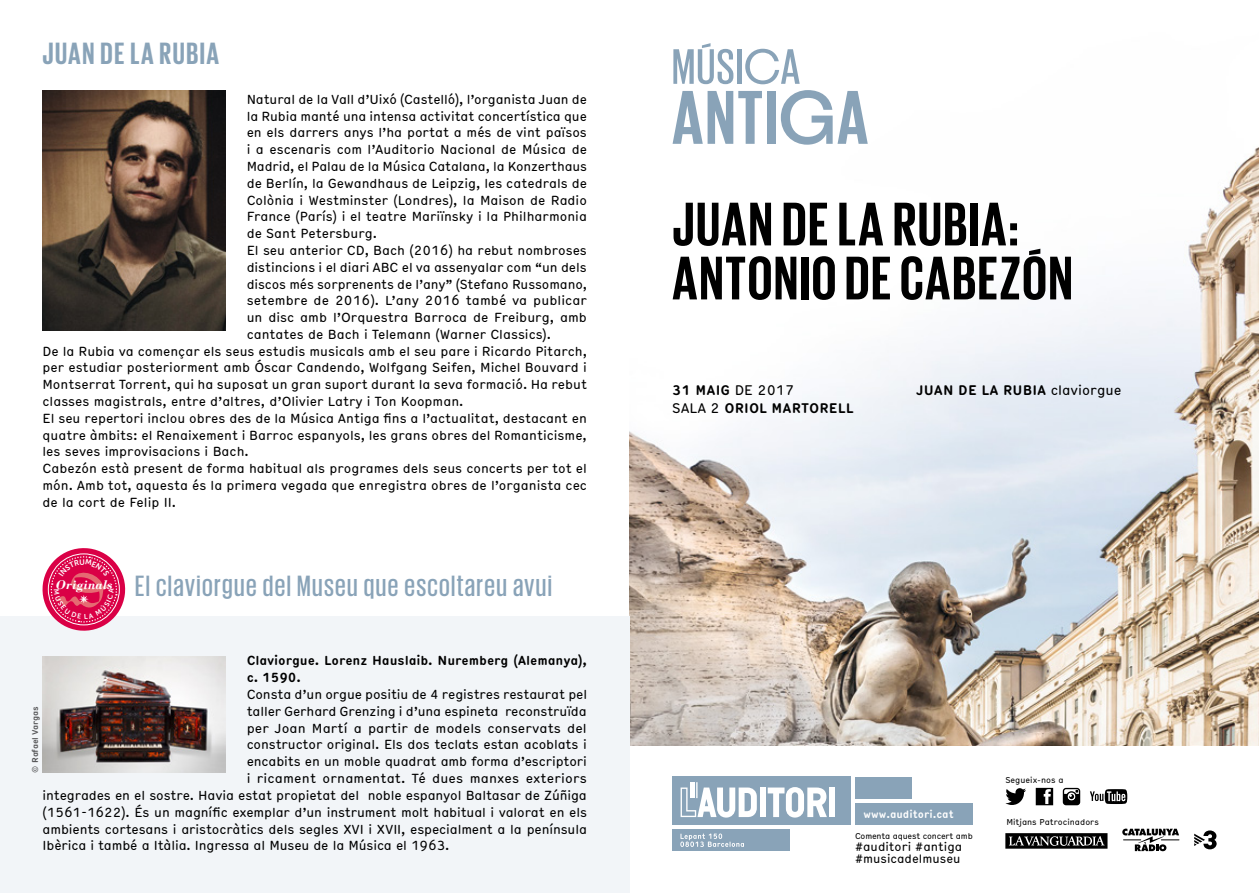
<style>
.page{position:relative;width:1259px;height:893px;background:#fff}
.page>*{position:absolute;margin:0;border:0;box-sizing:border-box;transform-origin:0 0}
.t1{font:700 78px "Giorgio Sans";letter-spacing:.025em;color:#89a3b8}
.t2{font:700 63px/54px "Giorgio Sans";letter-spacing:.025em;color:#000}
.t3{font:500 51px "Giorgio Sans";letter-spacing:.025em;color:#89a3b8}
.t4{font:700 31.5px "Giorgio Sans";letter-spacing:.05em;color:#89a3b8}
.t5{font:500 30px "Giorgio Sans";letter-spacing:.05em;color:#89a3b8}
.t6{font:700 condensed 13.5px/18px "Hermes";letter-spacing:.01em;color:#000}
.t7{font:italic 700 13.2px "Bodoni";color:#fff}
.t8{font:condensed 12.75px/16.8px "Hermes";color:#000}
.t9{font:700 condensed 12.75px/16.8px "Hermes";letter-spacing:-.01em;color:#000}
.t10{font:condensed 11.85px/12.3px "Hermes";color:#000}
.t11{font:700 condensed 10.35px "Hermes";color:#fff}
.t12{font:condensed 8.25px "Hermes";color:#000}
.t13{font:condensed 8.25px "Hermes";letter-spacing:-.02em;color:#000}
.t14{font:700 condensed 8.25px "Hermes";letter-spacing:-.03em;color:#58585a}
.s1{font-weight:400}
</style>
<div class="page">
<img style="left:629px;top:147px;width:630px;height:598px">
<div style="left:672px;top:829px;width:118px;height:22px;background:#89a3b8"></div>
<svg style="left:680px;top:833px;width:64px;height:14px"></svg>
<div style="left:855px;top:777px;width:57px;height:22px;background:#89a3b8"></div>
<div style="left:855px;top:803px;width:117px;height:22px;background:#89a3b8"></div>
<div style="left:672px;top:777px;width:179px;height:48px;background:#89a3b8"></div>
<svg style="left:680px;top:782px;width:77px;height:36px"></svg>
<div style="left:760px;top:787px;width:6px;height:30px;background:#fff"></div>
<svg style="left:767px;top:787px;width:60px;height:31px"></svg>
<div style="left:829px;top:787px;width:6px;height:30px;background:#fff"></div>
<svg style="left:1194px;top:830px;width:22px;height:19px"></svg>
<svg style="left:1122px;top:829px;width:57px;height:22px"></svg>
<svg style="left:1062px;top:788px;width:18px;height:17px"></svg>
<svg style="left:1035px;top:788px;width:18px;height:17px"></svg>
<svg style="left:1005px;top:788px;width:21px;height:17px"></svg>
<svg style="left:1090px;top:789px;width:37px;height:15px"></svg>
<svg style="left:1005px;top:833px;width:102px;height:16px;background:#373737"></svg>
<img style="left:43px;top:91px;width:182px;height:240px">
<div style="left:0;top:617px;width:629px;height:276px;background:#f2f5f8"></div>
<img style="left:43px;top:657px;width:182px;height:116px">
<svg style="left:40px;top:548px;width:88px;height:83px"></svg>
<h3 class="t4" style="left:43px;top:38px;width:178px">JUAN DE LA RUBIA</h3>
<p class="t8" style="left:247px;top:90px;width:342px">Natural de la Vall d’Uixó (Castelló), l’organista Juan de la Rubia manté una intensa activitat concertística que en els darrers anys l’ha portat a més de vint països i a escenaris com l’Auditorio Nacional de Música de Madrid, el Palau de la Música Catalana, la Konzerthaus de Berlín, la Gewandhaus de Leipzig, les catedrals de Colònia i Westminster (Londres), la Maison de Radio France (París) i el teatre Mariïnsky i la Philharmonia de Sant Petersburg.<br>El seu anterior CD, Bach (2016) ha rebut nombroses distincions i el diari ABC el va assenyalar com “un dels discos més sorprenents de l’any” (Stefano Russomano, setembre de 2016). L’any 2016 també va publicar un disc amb l’Orquestra Barroca de Freiburg, amb cantates de Bach i Telemann (Warner Classics).</p>
<p class="t8" style="left:43px;top:342px;width:546px">De la Rubia va començar els seus estudis musicals amb el seu pare i Ricardo Pitarch, per estudiar posteriorment amb Óscar Candendo, Wolfgang Seifen, Michel Bouvard i Montserrat Torrent, qui ha suposat un gran suport durant la seva formació. Ha rebut classes magistrals, entre d’altres, d’Olivier Latry i Ton Koopman.<br>El seu repertori inclou obres des de la Música Antiga fins a l’actualitat, destacant en quatre àmbits: el Renaixement i Barroc espanyols, les grans obres del Romanticisme, les seves improvisacions i Bach.<br>Cabezón està present de forma habitual als programes dels seus concerts per tot el món. Amb tot, aquesta és la primera vegada que enregistra obres de l’organista cec de la cort de Felip II.</p>
<p class="t7" style="left:55px;top:577px;width:59px">Originals</p>
<p class="t14" style="left:29px;top:773px;width:67px;rotate:-90deg"><span class="s1">©</span> Rafael Vargas</p>
<h3 class="t5" style="left:135px;top:571px;width:418px">El claviorgue del Museu que escoltareu avui</h3>
<p class="t9" style="left:247px;top:651px;width:342px">Claviorgue. Lorenz Hauslaib. Nuremberg (Alemanya), c. 1590.</p>
<p class="t8" style="left:247px;top:685px;width:342px;text-align:justify">Consta d’un orgue positiu de 4 registres restaurat pel taller Gerhard Grenzing i d’una espineta reconstruïda per Joan Martí a partir de models conservats del constructor original. Els dos teclats estan acoblats i encabits en un moble quadrat amb forma d’escriptori i ricament ornamentat. Té dues manxes exteriors</p>
<p class="t8" style="left:43px;top:786px;width:546px;text-align:justify">integrades en el sostre. Havia estat propietat del noble espanyol Baltasar de Zúñiga (1561-1622). És un magnífic exemplar d’un instrument molt habitual i valorat en els ambients cortesans i aristocràtics dels segles XVI i XVII, especialment a la península Ibèrica i també a Itàlia. Ingressa al Museu de la Música el 1963.</p>
<h3 class="t3" style="left:672px;top:41px;width:130px">MÚSICA</h3>
<h1 class="t1" style="left:672px;top:78px;width:198px">ANTIGA</h1>
<h2 class="t2" style="left:672px;top:195px;width:402px">JUAN DE LA RUBIA:<br>ANTONIO DE CABEZÓN</h2>
<p class="t6" style="left:672px;top:380px;width:183px">31 MAIG <span class="s1">DE 2017<br>SALA 2</span> ORIOL MARTORELL</p>
<p class="t6" style="left:916px;top:380px;width:207px">JUAN DE LA RUBIA <span class="s1">claviorgue</span></p>
<p class="t11" style="left:863px;top:806px;width:92px">www.auditori.cat</p>
<p class="t12" style="left:1005px;top:774px;width:60px">Segueix-nos a</p>
<p class="t12" style="left:1006px;top:816px;width:94px">Mitjans Patrocinadors</p>
<p class="t13" style="left:855px;top:830px;width:119px">Comenta aquest concert amb</p>
<p class="t10" style="left:855px;top:840px;width:109px">#auditori #antiga #musicadelmuseu</p>
</div>
